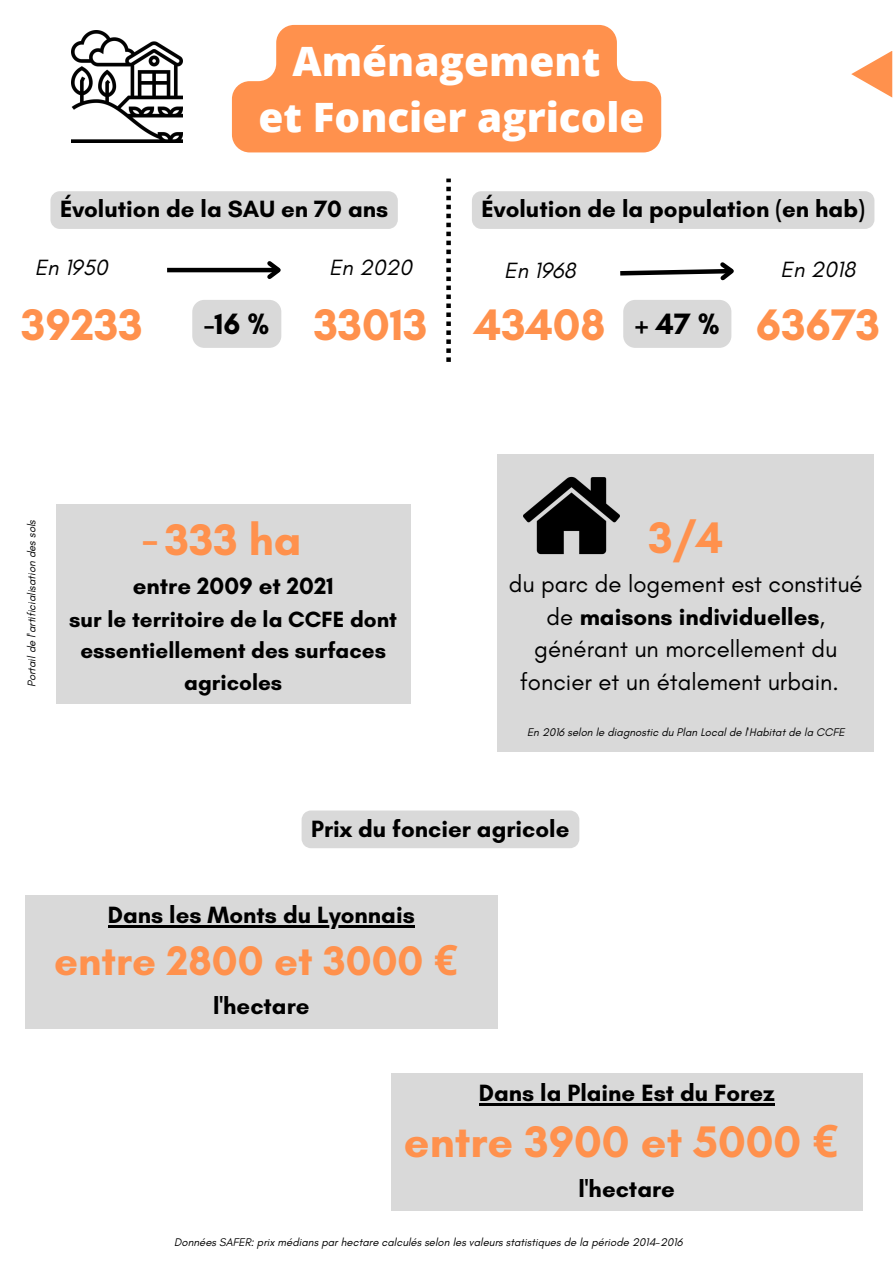
<style>
.page{position:relative;width:893px;height:1264px;background:#fff}
.page>*{position:absolute;margin:0;border:0;box-sizing:border-box;transform-origin:0 0}
.t1{font:700 45px "Glacial Indifference";color:#ff914d}
.t2{font:700 42px "Glacial Indifference";color:#ff914d}
.t3{font:800 40.5px/56.2px "Open Sans";color:#fff;text-align:center}
.t4{font:700 24px "Glacial Indifference";color:#000}
.t5{font:24px/32.5px "Glacial Indifference";color:#000;text-align:center}
.t6{font:700 22.5px/31.5px "Glacial Indifference";color:#000;text-align:center}
.t7{font:italic 22.5px "Glacial Indifference";color:#000}
.t8{font:italic 11.25px "Glacial Indifference";color:#000}
.s1{font-size:30px;color:#000}
.s2{font-weight:700}
.s3{font-family:"Noto Sans"}
</style>
<div class="page">
<img style="left:71px;top:31px;width:111px;height:111px">
<hr style="left:167px;top:268px;width:111px;height:4px;background:#000">
<svg style="left:263px;top:261px;width:18px;height:18px"></svg>
<svg style="left:620px;top:262px;width:114px;height:19px"></svg>
<svg style="left:446px;top:178px;width:5px;height:184px"></svg>
<div style="left:497px;top:455px;width:377px;height:296px;background:#d9d9d9"></div>
<img style="left:523px;top:476px;width:96px;height:79px">
<div style="left:25px;top:895px;width:472px;height:133px;background:#d9d9d9"></div>
<hr style="left:108px;top:925px;width:307px;height:2px;background:#000">
<div style="left:390px;top:1073px;width:472px;height:137px;background:#d9d9d9"></div>
<hr style="left:478px;top:1103px;width:296px;height:2px;background:#000">
<svg style="left:851px;top:51px;width:41px;height:47px"></svg>
<div style="left:56px;top:504px;width:354px;height:199px;background:#d9d9d9"></div>
<svg style="left:232px;top:25px;width:429px;height:127px;background:#ff9b5e"></svg>
<div style="left:50px;top:191px;width:348px;height:38px;background:#d9d9d9"></div>
<div style="left:192px;top:300px;width:89px;height:48px;background:#d9d9d9;border-radius:12px"></div>
<div style="left:472px;top:191px;width:402px;height:38px;background:#d9d9d9"></div>
<div style="left:623px;top:300px;width:108px;height:48px;background:#d9d9d9;border-radius:12px"></div>
<div style="left:301px;top:810px;width:278px;height:38px;background:#d9d9d9"></div>
<h3 class="t3" style="left:258px;top:32px;width:387px">Aménagement<br>et Foncier agricole</h3>
<h3 class="t4" style="left:60px;top:194px;width:329px">Évolution de la SAU en 70 ans</h3>
<h3 class="t7" style="left:35px;top:253px;width:74px">En 1950</h3>
<h3 class="t7" style="left:329px;top:253px;width:84px">En 2020</h3>
<h1 class="t1" style="left:21px;top:297px;width:123px">39233</h1>
<h1 class="t1" style="left:204px;top:297px;width:225px"><span class="s1">-16 %</span> 33013</h1>
<h3 class="t4" style="left:481px;top:194px;width:385px">Évolution de la population (en hab)</h3>
<h3 class="t7" style="left:504px;top:256px;width:73px">En 1968</h3>
<h3 class="t7" style="left:780px;top:255px;width:76px">En 2018</h3>
<h1 class="t1" style="left:474px;top:297px;width:407px">43408 <span class="s1">+ 47 %</span> 63673</h1>
<p class="t8" style="left:25px;top:687px;width:169px;rotate:-90deg">Portail de l'artificialisation des sols</p>
<h1 class="t1" style="left:142px;top:512px;width:160px">- 333 ha</h1>
<h3 class="t4" style="left:133px;top:571px;width:202px">entre 2009 et 2021</h3>
<h3 class="t6" style="left:69px;top:603px;width:329px">sur le territoire de la CCFE dont essentiellement des surfaces agricoles</h3>
<h1 class="t1" style="left:648px;top:510px;width:76px">3/4</h1>
<h3 class="t5" style="left:508px;top:567px;width:355px">du parc de logement est constitué de <span class="s2">maisons individuelles</span>, générant un morcellement du foncier et un étalement urbain.</h3>
<p class="t8" style="left:527px;top:725px;width:319px">En 2016 selon le diagnostic du Plan Local de l'Habitat de la CCFE</p>
<h3 class="t4" style="left:311px;top:813px;width:260px">Prix du foncier agricole</h3>
<h3 class="t4" style="left:108px;top:900px;width:308px">Dans les Monts du Lyonnais</h3>
<h2 class="t2" style="left:54px;top:934px;width:405px">entre 2800 et 3000 <span class="s3">€</span></h2>
<h3 class="t4" style="left:213px;top:991px;width:98px">l'hectare</h3>
<h3 class="t4" style="left:478px;top:1078px;width:297px">Dans la Plaine Est du Forez</h3>
<h1 class="t1" style="left:404px;top:1114px;width:436px">entre 3900 et 5000 <span class="s3">€</span></h1>
<h3 class="t4" style="left:578px;top:1173px;width:98px">l'hectare</h3>
<p class="t8" style="left:174px;top:1234px;width:510px">Données SAFER: prix médians par hectare calculés selon les valeurs statistiques de la période 2014-2016</p>
</div>
